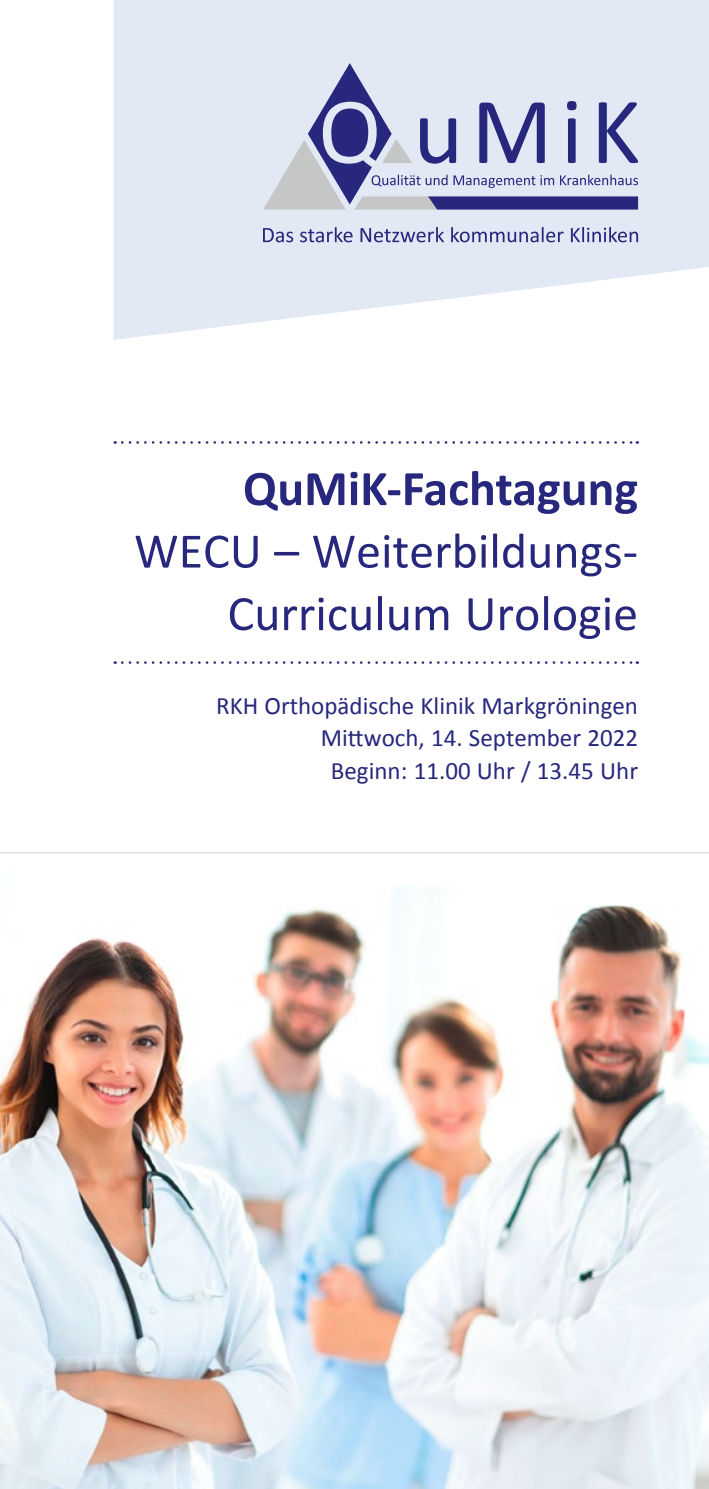
<style>
.page{position:relative;width:709px;height:1489px;background:#fff}
.page>*{position:absolute;margin:0;border:0;box-sizing:border-box;transform-origin:0 0}
.t1{font:50px/62.5px "Calibri";color:#27277d;text-align:right}
.t2{font:700 50px "Calibri";color:#27277d}
.t3{font:25px/32.5px "Calibri";color:#27277d;text-align:right}
</style>
<div class="page">
<img style="left:0;top:888px;width:709px;height:600px">
<hr style="left:0;top:852px;width:709px;height:1px;background:#d9dada">
<svg style="left:113px;top:0;width:596px;height:340px;fill:#e2e8f4"></svg>
<svg style="left:263px;top:63px;width:375px;height:179px;background:#babed9"></svg>
<svg style="left:122px;top:441px;width:516px;height:2px"></svg>
<svg style="left:122px;top:661px;width:516px;height:2px"></svg>
<h1 class="t2" style="left:243px;top:456px;width:396px">QuMiK-Fachtagung</h1>
<h1 class="t1" style="left:134px;top:520px;width:505px">WECU – Weiterbildungs-<br>Curriculum Urologie</h1>
<p class="t3" style="left:216px;top:689px;width:423px">RKH Orthopädische Klinik Markgröningen<br>Mittwoch, 14. September 2022<br>Beginn: 11.00 Uhr / 13.45 Uhr</p>
</div>
